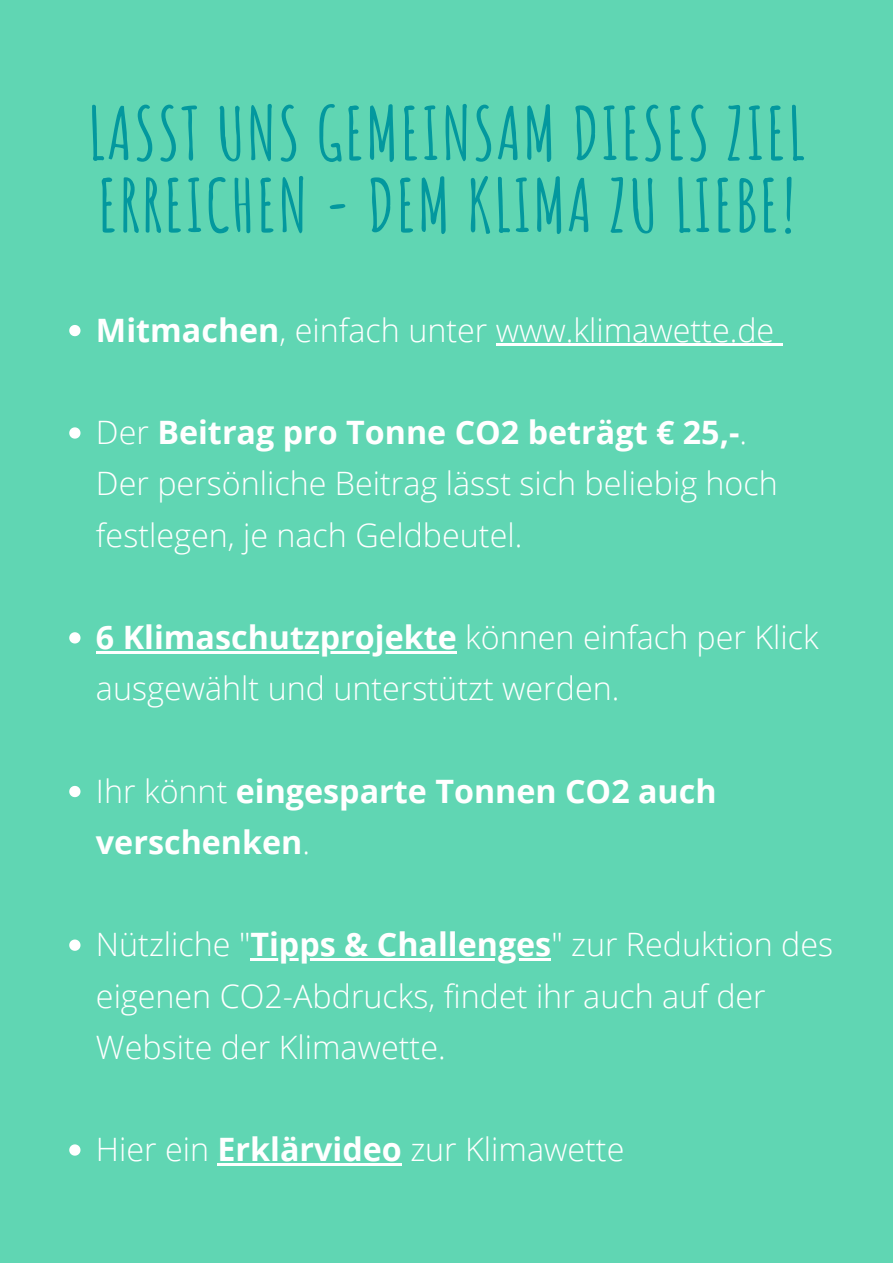
<style>
.page{position:relative;width:893px;height:1263px;background:#60d6b3}
.page>*{position:absolute;margin:0;border:0;box-sizing:border-box;transform-origin:0 0}
.t1{font:700 72.22px/72px "Amatic SC";letter-spacing:.02em;color:#03989e}
.t2{font:300 32.25px/51.2px "Open Sans";color:#fff}
.t3{font:700 32.25px/51.2px "Open Sans";color:#fff}
.s1{font-weight:700}
.s2{font-weight:300}
</style>
<div class="page">
<svg style="left:69px;top:325px;width:11px;height:11px"></svg>
<hr style="left:496px;top:343px;width:278px;height:3px;background:#fff">
<svg style="left:774px;top:343px;width:8px;height:3px"></svg>
<svg style="left:69px;top:427px;width:11px;height:12px"></svg>
<svg style="left:69px;top:632px;width:11px;height:11px"></svg>
<hr style="left:96px;top:651px;width:361px;height:3px;background:#fff">
<svg style="left:69px;top:786px;width:11px;height:11px"></svg>
<svg style="left:69px;top:939px;width:11px;height:12px"></svg>
<hr style="left:250px;top:958px;width:301px;height:3px;background:#fff">
<svg style="left:69px;top:1144px;width:11px;height:12px"></svg>
<hr style="left:217px;top:1163px;width:185px;height:3px;background:#fff">
<p class="t1" style="left:88px;top:96px;width:719px">LASST UNS GEMEINSAM DIESES ZIEL<br>ERREICHEN - DEM KLIMA ZU LIEBE!</p>
<p class="t2" style="left:96px;top:304px;width:680px"><span class="s1">Mitmachen</span>, einfach unter www.klimawette.de</p>
<p class="t3" style="left:96px;top:406px;width:652px"><span class="s2">Der</span> Beitrag pro Tonne CO2 beträgt € 25,-<span class="s2">.</span></p>
<p class="t2" style="left:96px;top:457px;width:683px">Der persönliche Beitrag lässt sich beliebig hoch festlegen, je nach Geldbeutel.</p>
<p class="t2" style="left:96px;top:611px;width:724px"><span class="s1">6 Klimaschutzprojekte</span> können einfach per Klick ausgewählt und unterstützt werden.</p>
<p class="t3" style="left:96px;top:765px;width:622px"><span class="s2">Ihr könnt</span> eingesparte Tonnen CO2 auch verschenken<span class="s2">.</span></p>
<p class="t2" style="left:96px;top:918px;width:738px">Nützliche "<span class="s1">Tipps &amp; Challenges</span>" zur Reduktion des eigenen CO2-Abdrucks, findet ihr auch auf der<br>Website der Klimawette.</p>
<p class="t2" style="left:96px;top:1123px;width:530px">Hier ein <span class="s1">Erklärvideo</span> zur Klimawette</p>
</div>
